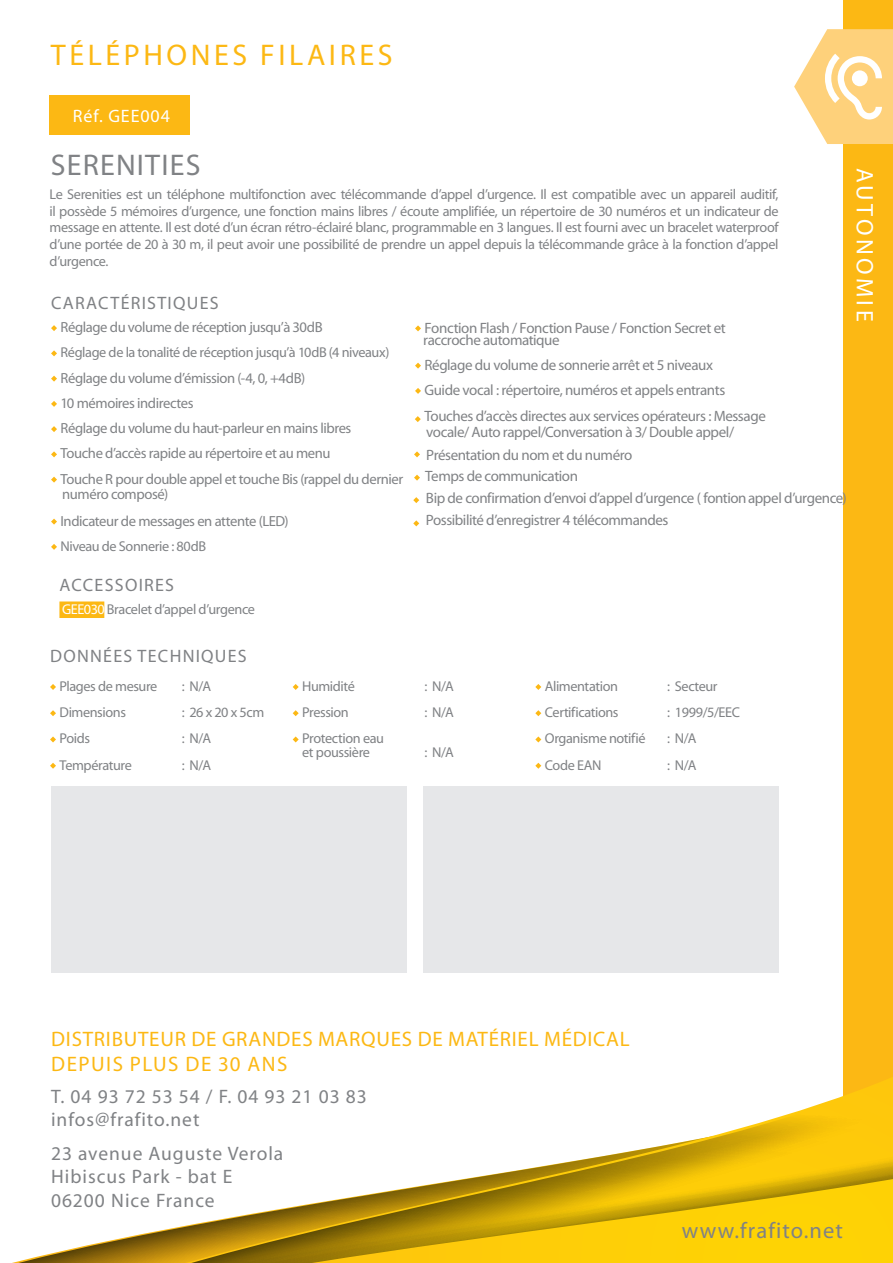
<style>
.page{position:relative;width:893px;height:1263px;background:#fff}
.page>*{position:absolute;margin:0;border:0;box-sizing:border-box;transform-origin:0 0}
.t1{font:30px "Myriad Pro";letter-spacing:.12em;color:#fcb814}
.t2{font:30px "Myriad Pro";letter-spacing:.04em;color:#808285}
.t3{font:24px "Myriad Pro";letter-spacing:.14em;color:#fff}
.t4{font:22.5px "Myriad Pro";letter-spacing:.05em;color:#808285}
.t5{font:21px/25.2px "Myriad Pro";letter-spacing:.035em;color:#fcb814}
.t6{font:19.5px/23.4px "Myriad Pro";letter-spacing:.05em;color:#808285}
.t7{font:18px "Myriad Pro";letter-spacing:.07em;color:#808285}
.t8{font:18px "Myriad Pro";letter-spacing:.05em;color:#fff}
.t9{font:15px/25.8px "Myriad Pro";letter-spacing:-.03em;color:#808285}
.t10{font:14.7px/25.2px "Myriad Pro";letter-spacing:-.03em;color:#808285}
.t11{font:14.25px/16.8px "Myriad Pro";letter-spacing:-.025em;color:#808285}
.s1{color:#fff}
</style>
<div class="page">
<div style="left:843px;top:0;width:50px;height:1263px;background:#fcb814"></div>
<svg style="left:794px;top:29px;width:99px;height:115px"></svg>
<svg style="left:51px;top:325px;width:6px;height:6px"></svg>
<svg style="left:51px;top:350px;width:6px;height:6px"></svg>
<svg style="left:51px;top:376px;width:6px;height:6px"></svg>
<svg style="left:51px;top:401px;width:6px;height:6px"></svg>
<svg style="left:51px;top:426px;width:6px;height:6px"></svg>
<svg style="left:51px;top:451px;width:6px;height:6px"></svg>
<svg style="left:51px;top:477px;width:6px;height:6px"></svg>
<svg style="left:51px;top:519px;width:6px;height:6px"></svg>
<svg style="left:51px;top:544px;width:6px;height:6px"></svg>
<svg style="left:415px;top:325px;width:6px;height:6px"></svg>
<svg style="left:415px;top:363px;width:6px;height:6px"></svg>
<svg style="left:415px;top:388px;width:6px;height:6px"></svg>
<svg style="left:415px;top:416px;width:6px;height:6px"></svg>
<svg style="left:414px;top:451px;width:6px;height:6px"></svg>
<svg style="left:414px;top:475px;width:6px;height:6px"></svg>
<svg style="left:413px;top:497px;width:6px;height:6px"></svg>
<svg style="left:413px;top:520px;width:6px;height:6px"></svg>
<svg style="left:50px;top:684px;width:6px;height:6px"></svg>
<svg style="left:50px;top:710px;width:6px;height:6px"></svg>
<svg style="left:50px;top:736px;width:6px;height:6px"></svg>
<svg style="left:50px;top:763px;width:6px;height:6px"></svg>
<svg style="left:293px;top:684px;width:6px;height:6px"></svg>
<svg style="left:293px;top:710px;width:6px;height:6px"></svg>
<svg style="left:293px;top:736px;width:6px;height:6px"></svg>
<svg style="left:535px;top:684px;width:6px;height:6px"></svg>
<svg style="left:535px;top:710px;width:6px;height:6px"></svg>
<svg style="left:535px;top:736px;width:6px;height:6px"></svg>
<svg style="left:535px;top:763px;width:6px;height:6px"></svg>
<div style="left:51px;top:787px;width:356px;height:186px;background:#e6e7e9"></div>
<div style="left:423px;top:787px;width:356px;height:186px;background:#e6e7e9"></div>
<svg style="left:12px;top:1077px;width:881px;height:186px"></svg>
<svg style="left:312px;top:1179px;width:581px;height:84px;background:#ddb50f"></svg>
<div style="left:59px;top:601px;width:45px;height:17px;background:#fcb814"></div>
<div style="left:50px;top:96px;width:140px;height:39px;background:#fcb814"></div>
<h1 class="t1" style="left:51px;top:40px;width:343px">TÉLÉPHONES FILAIRES</h1>
<p class="t8" style="left:73px;top:107px;width:98px">Réf. GEE004</p>
<h1 class="t2" style="left:51px;top:150px;width:151px">SERENITIES</h1>
<p class="t11" style="left:50px;top:186px;width:731px;text-align:justify">Le Serenities est un téléphone multifonction avec télécommande d’appel d’urgence. Il est compatible avec un appareil auditif, il possède 5 mémoires d’urgence, une fonction mains libres / écoute amplifiée, un répertoire de 30 numéros et un indicateur de message en attente. Il est doté d’un écran rétro-éclairé blanc, programmable en 3 langues. Il est fourni avec un bracelet waterproof d’une portée de 20 à 30 m, il peut avoir une possibilité de prendre un appel depuis la télécommande grâce à la fonction d’appel d’urgence.</p>
<p class="t7" style="left:51px;top:294px;width:169px">CARACTÉRISTIQUES</p>
<p class="t10" style="left:61px;top:315px;width:264px">Réglage du volume de réception jusqu’à 30dB</p>
<p class="t11" style="left:61px;top:345px;width:330px">Réglage de la tonalité de réception jusqu’à 10dB (4 niveaux)</p>
<p class="t10" style="left:61px;top:366px;width:344px">Réglage du volume d’émission (-4, 0, +4dB)<br>10 mémoires indirectes<br>Réglage du volume du haut-parleur en mains libres<br>Touche d’accès rapide au répertoire et au menu<br>Touche R pour double appel et touche Bis (rappel du dernier</p>
<p class="t10" style="left:61px;top:481px;width:230px;line-height:26.7px">numéro composé)<br>Indicateur de messages en attente (LED)</p>
<p class="t11" style="left:60px;top:538px;width:147px">Niveau de Sonnerie : 80dB</p>
<p class="t9" style="left:423px;top:322px;width:304px;line-height:12.8px">Fonction Flash / Fonction Pause / Fonction Secret et raccroche automatique</p>
<p class="t9" style="left:424px;top:353px;width:343px">Réglage du volume de sonnerie arrêt et 5 niveaux<br>Guide vocal : répertoire, numéros et appels entrants<br>Touches d’accès directes aux services opérateurs : Message</p>
<p class="t9" style="left:426px;top:421px;width:309px;line-height:23.2px">vocale/ Auto rappel/Conversation à 3/ Double appel/<br>Présentation du nom et du numéro</p>
<p class="t9" style="left:425px;top:465px;width:423px;line-height:22.2px">Temps de communication<br>Bip de confirmation d’envoi d’appel d’urgence ( fontion appel d’urgence)<br>Possibilité d’enregistrer 4 télécommandes</p>
<h2 class="t3" style="left:877px;top:168px;width:155px;rotate:90deg">AUTONOMIE</h2>
<p class="t7" style="left:60px;top:576px;width:116px">ACCESSOIRES</p>
<p class="t11" style="left:62px;top:602px;width:194px"><span class="s1">GEE030</span> Bracelet d’appel d’urgence</p>
<p class="t7" style="left:50px;top:647px;width:198px">DONNÉES TECHNIQUES</p>
<p class="t11" style="left:60px;top:678px;width:99px">Plages de mesure</p>
<p class="t11" style="left:182px;top:678px;width:31px">: N/A</p>
<p class="t11" style="left:60px;top:705px;width:68px">Dimensions</p>
<p class="t11" style="left:182px;top:705px;width:84px">: 26 x 20 x 5cm</p>
<p class="t11" style="left:60px;top:731px;width:32px">Poids</p>
<p class="t11" style="left:182px;top:731px;width:31px">: N/A</p>
<p class="t11" style="left:60px;top:757px;width:74px">Température</p>
<p class="t11" style="left:182px;top:757px;width:31px">: N/A</p>
<p class="t11" style="left:302px;top:678px;width:54px">Humidité</p>
<p class="t11" style="left:424px;top:678px;width:31px">: N/A</p>
<p class="t11" style="left:302px;top:705px;width:48px">Pression</p>
<p class="t11" style="left:424px;top:705px;width:31px">: N/A</p>
<p class="t11" style="left:302px;top:732px;width:83px;line-height:13.5px">Protection eau et poussière</p>
<p class="t11" style="left:424px;top:744px;width:31px">: N/A</p>
<p class="t11" style="left:545px;top:678px;width:75px">Alimentation</p>
<p class="t11" style="left:667px;top:678px;width:52px">: Secteur</p>
<p class="t11" style="left:545px;top:705px;width:75px">Certifications</p>
<p class="t11" style="left:667px;top:705px;width:75px">: 1999/5/EEC</p>
<p class="t11" style="left:545px;top:731px;width:102px">Organisme notifié</p>
<p class="t11" style="left:667px;top:731px;width:31px">: N/A</p>
<p class="t11" style="left:545px;top:757px;width:58px">Code EAN</p>
<p class="t11" style="left:667px;top:757px;width:31px">: N/A</p>
<h3 class="t5" style="left:51px;top:1027px;width:580px">DISTRIBUTEUR DE GRANDES MARQUES DE MATÉRIEL MÉDICAL<br>DEPUIS PLUS DE 30 ANS</h3>
<h3 class="t6" style="left:51px;top:1085px;width:317px">T. 04 93 72 53 54 / F. 04 93 21 03 83 infos@frafito.net</h3>
<h3 class="t6" style="left:51px;top:1142px;width:234px">23 avenue Auguste Verola<br>Hibiscus Park - bat E<br>06200 Nice France</h3>
<h3 class="t4" style="left:682px;top:1219px;width:163px">www.frafito.net</h3>
</div>
